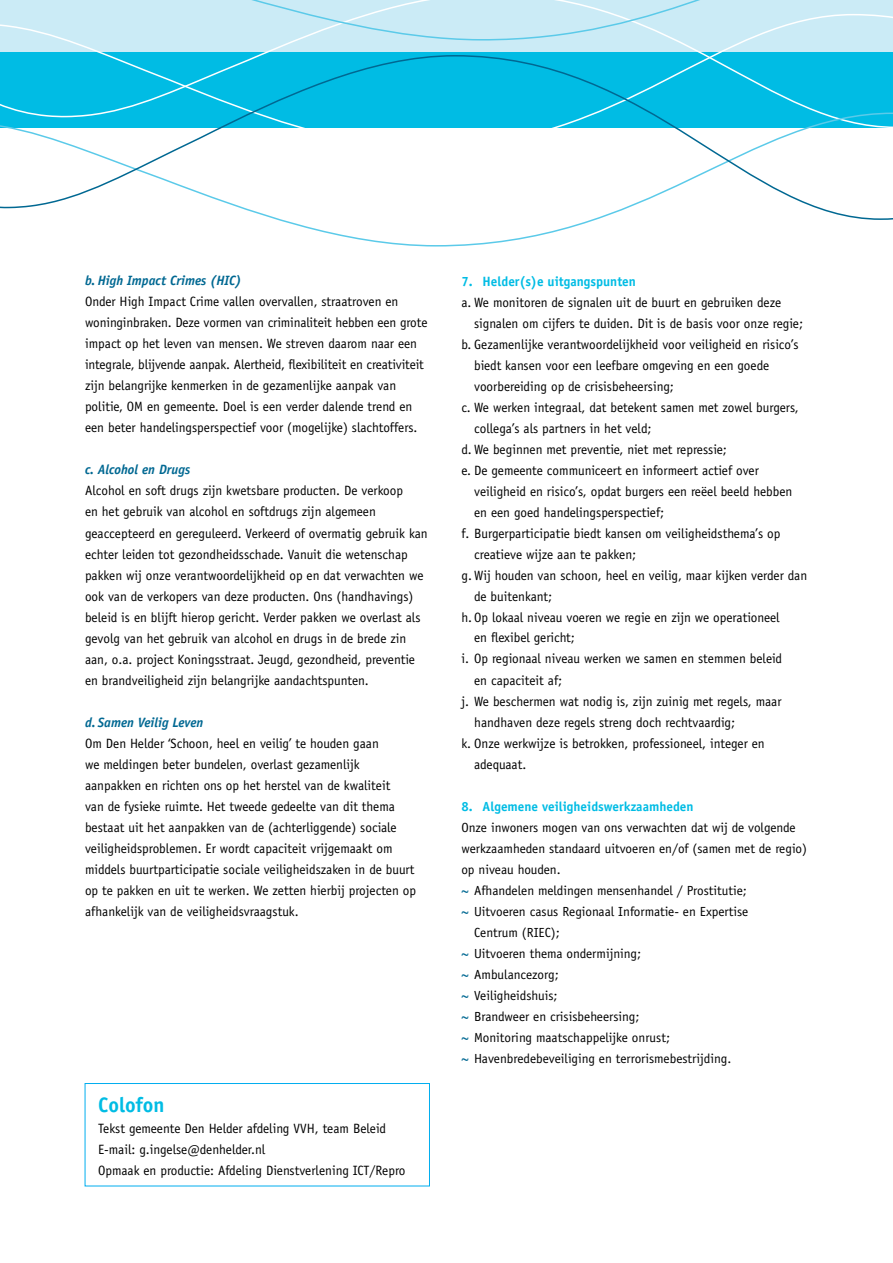
<style>
.page{position:relative;width:893px;height:1263px;background:#fff}
.page>*{position:absolute;margin:0;border:0;box-sizing:border-box;transform-origin:0 0}
.t1{font:700 21px "Officina Sans";color:#00bce4}
.t2{font:13.5px/21px "Officina Sans";color:#000}
.t3{font:italic 700 13.5px "Officina Sans";color:#006892}
.t4{font:700 13.5px "Officina Sans";color:#00bce4}
.t5{font:13.2px "Officina Sans";color:#000}
.t6{font:700 13.2px "Officina Sans";color:#00bce4}
.s1{font-weight:700;color:#006892}
</style>
<div class="page">
<hr style="left:0;top:0;width:893px;height:3px;background:#cbebf6">
<svg style="left:0;top:3px;width:893px;height:51px;background:#c2e9f5"></svg>
<svg style="left:0;top:54px;width:893px;height:179px"></svg>
<div style="left:85px;top:1083px;width:345px;height:103px;border:1px solid #00aeef"></div>
<p class="t3" style="left:85px;top:273px;width:158px">b. High Impact Crimes (HIC)</p>
<p class="t2" style="left:85px;top:291px;width:344px">Onder High Impact Crime vallen overvallen, straatroven en woninginbraken. Deze vormen van criminaliteit hebben een grote impact op het leven van mensen. We streven daarom naar een integrale, blijvende aanpak. Alertheid, flexibiliteit en creativiteit zijn belangrijke kenmerken in de gezamenlijke aanpak van politie, OM en gemeente. Doel is een verder dalende trend en een beter handelingsperspectief voor (mogelijke) slachtoffers.</p>
<p class="t3" style="left:85px;top:462px;width:107px">c. Alcohol en Drugs</p>
<p class="t2" style="left:85px;top:480px;width:344px">Alcohol en soft drugs zijn kwetsbare producten. De verkoop<br>en het gebruik van alcohol en softdrugs zijn algemeen geaccepteerd en gereguleerd. Verkeerd of overmatig gebruik kan echter leiden tot gezondheidsschade. Vanuit die wetenschap pakken wij onze verantwoordelijkheid op en dat verwachten we ook van de verkopers van deze producten. Ons (handhavings) beleid is en blijft hierop gericht. Verder pakken we overlast als gevolg van het gebruik van alcohol en drugs in de brede zin aan, o.a. project Koningsstraat. Jeugd, gezondheid, preventie en brandveiligheid zijn belangrijke aandachtspunten.</p>
<p class="t3" style="left:85px;top:714px;width:120px">d. Samen Veilig Leven</p>
<p class="t2" style="left:85px;top:732px;width:333px">Om Den Helder ‘Schoon, heel en veilig’ te houden gaan<br>we meldingen beter bundelen, overlast gezamenlijk aanpakken en richten ons op het herstel van de kwaliteit<br>van de fysieke ruimte. Het tweede gedeelte van dit thema bestaat uit het aanpakken van de (achterliggende) sociale veiligheidsproblemen. Er wordt capaciteit vrijgemaakt om middels buurtparticipatie sociale veiligheidszaken in de buurt op te pakken en uit te werken. We zetten hierbij projecten op afhankelijk van de veiligheidsvraagstuk.</p>
<h1 class="t1" style="left:98px;top:1091px;width:68px">Colofon</h1>
<p class="t2" style="left:98px;top:1117px;width:309px">Tekst gemeente Den Helder afdeling VVH, team Beleid<br>E-mail: g.ingelse@denhelder.nl<br>Opmaak en productie: Afdeling Dienstverlening ICT/Repro</p>
<p class="t4" style="left:461px;top:273px;width:176px">7. Helder(s)e uitgangspunten</p>
<p class="t2" style="left:461px;top:292px;width:321px">a. We monitoren de signalen uit de buurt en gebruiken deze</p>
<p class="t2" style="left:474px;top:313px;width:330px">signalen om cijfers te duiden. Dit is de basis voor onze regie;</p>
<p class="t2" style="left:461px;top:334px;width:339px">b. Gezamenlijke verantwoordelijkheid voor veiligheid en risico’s</p>
<p class="t2" style="left:474px;top:355px;width:297px">biedt kansen voor een leefbare omgeving en een goede</p>
<p class="t2" style="left:474px;top:376px;width:201px">voorbereiding op de crisisbeheersing;</p>
<p class="t2" style="left:461px;top:397px;width:339px">c. We werken integraal, dat betekent samen met zowel burgers,</p>
<p class="t2" style="left:474px;top:418px;width:179px">collega’s als partners in het veld;</p>
<p class="t2" style="left:461px;top:439px;width:267px">d. We beginnen met preventie, niet met repressie;</p>
<p class="t2" style="left:461px;top:460px;width:299px">e. De gemeente communiceert en informeert actief over</p>
<p class="t2" style="left:474px;top:481px;width:320px">veiligheid en risico’s, opdat burgers een reëel beeld hebben</p>
<p class="t2" style="left:474px;top:502px;width:191px">en een goed handelingsperspectief;</p>
<p class="t2" style="left:461px;top:523px;width:320px">f. Burgerparticipatie biedt kansen om veiligheidsthema’s op</p>
<p class="t2" style="left:474px;top:544px;width:163px">creatieve wijze aan te pakken;</p>
<p class="t2" style="left:461px;top:565px;width:347px">g. Wij houden van schoon, heel en veilig, maar kijken verder dan</p>
<p class="t2" style="left:474px;top:586px;width:79px">de buitenkant;</p>
<p class="t2" style="left:461px;top:607px;width:320px">h. Op lokaal niveau voeren we regie en zijn we operationeel</p>
<p class="t2" style="left:474px;top:627px;width:102px">en flexibel gericht;</p>
<p class="t2" style="left:461px;top:648px;width:322px">i. Op regionaal niveau werken we samen en stemmen beleid</p>
<p class="t2" style="left:474px;top:669px;width:89px">en capaciteit af;</p>
<p class="t2" style="left:461px;top:690px;width:322px">j. We beschermen wat nodig is, zijn zuinig met regels, maar</p>
<p class="t2" style="left:474px;top:711px;width:263px">handhaven deze regels streng doch rechtvaardig;</p>
<p class="t2" style="left:461px;top:732px;width:305px">k. Onze werkwijze is betrokken, professioneel, integer en</p>
<p class="t2" style="left:474px;top:753px;width:54px">adequaat.</p>
<p class="t6" style="left:461px;top:798px;width:234px">8. Algemene veiligheidswerkzaamheden</p>
<p class="t5" style="left:461px;top:819px;width:336px">Onze inwoners mogen van ons verwachten dat wij de volgende</p>
<p class="t5" style="left:461px;top:840px;width:347px">werkzaamheden standaard uitvoeren en/of (samen met de regio)</p>
<p class="t5" style="left:461px;top:861px;width:101px">op niveau houden.</p>
<p class="t5" style="left:461px;top:882px;width:287px"><span class="s1">~</span> Afhandelen meldingen mensenhandel / Prostitutie;</p>
<p class="t5" style="left:461px;top:903px;width:288px"><span class="s1">~</span> Uitvoeren casus Regionaal Informatie- en Expertise</p>
<p class="t5" style="left:474px;top:924px;width:87px">Centrum (RIEC);</p>
<p class="t5" style="left:461px;top:945px;width:181px"><span class="s1">~</span> Uitvoeren thema ondermijning;</p>
<p class="t5" style="left:461px;top:966px;width:99px"><span class="s1">~</span> Ambulancezorg;</p>
<p class="t5" style="left:461px;top:987px;width:98px"><span class="s1">~</span> Veiligheidshuis;</p>
<p class="t5" style="left:461px;top:1008px;width:179px"><span class="s1">~</span> Brandweer en crisisbeheersing;</p>
<p class="t5" style="left:461px;top:1029px;width:210px"><span class="s1">~</span> Monitoring maatschappelijke onrust;</p>
<p class="t5" style="left:461px;top:1050px;width:271px"><span class="s1">~</span> Havenbredebeveiliging en terrorismebestrijding.</p>
</div>
